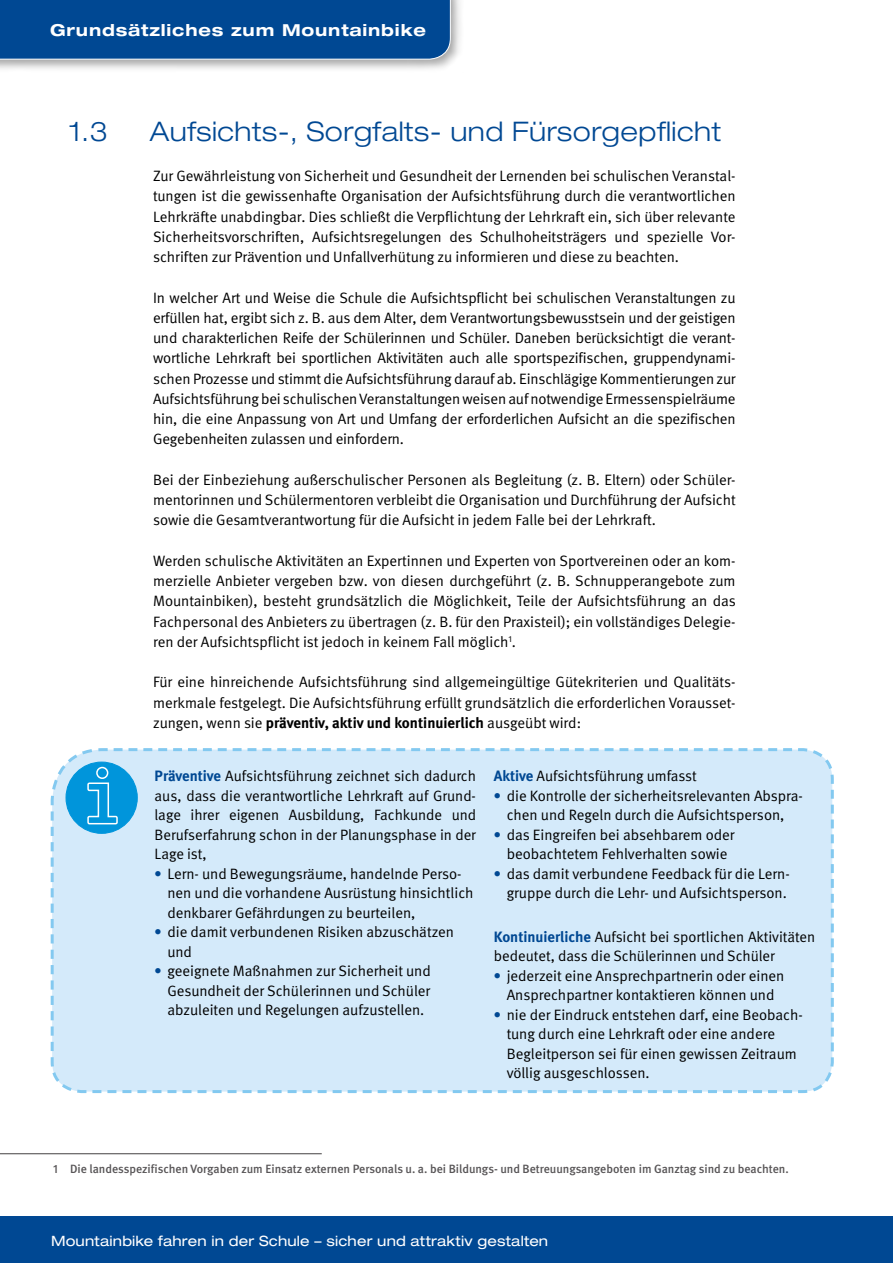
<style>
.page{position:relative;width:893px;height:1263px;background:#fff}
.page>*{position:absolute;margin:0;border:0;box-sizing:border-box;transform-origin:0 0}
.t1{font:300 expanded 27px "Helvetica Neue";letter-spacing:.02em;color:#004893}
.Seitenüberschrift_b{font:700 expanded 16.5px "Helvetica Neue";letter-spacing:.05em;color:#fff}
.Fließtext_normal{font:15px/20.2px "DGUV Meta";color:#000;text-align:justify}
.Text_im_beigen_Kaste{font:15px/19.5px "DGUV Meta";color:#000;text-align:justify}
.t2{font:expanded 14.25px "Helvetica Neue";letter-spacing:.015em;color:#fff}
.t3{font:500 12px "DGUV Meta";color:#585557}
.s1{font-weight:700}
.s2{font-weight:700;color:#004893}
</style>
<div class="page">
<div style="left:0;top:1216px;width:893px;height:47px;background:#004893"></div>
<svg style="left:50px;top:748px;width:784px;height:346px;background:#d2e9f9"></svg>
<div style="left:50px;top:748px;width:745px;height:303px;background:#d4eafa"></div>
<div style="left:0;top:0;width:464px;height:73px;background:#000;opacity:.35"></div>
<div style="left:0;top:0;width:451px;height:60px;background:#004893"></div>
<hr style="left:0;top:1153px;width:322px;height:1px;background:#585557">
<p class="Seitenüberschrift_b" style="left:50px;top:20px;width:377px">Grundsätzliches zum Mountainbike</p>
<p class="t1" style="left:69px;top:115px;width:40px">1.3</p>
<p class="t1" style="left:150px;top:115px;width:573px">Aufsichts-, Sorgfalts- und Fürsorgepflicht</p>
<p class="Fließtext_normal" style="left:153px;top:166px;width:584px">Zur Gewährleistung von Sicherheit und Gesundheit der Lernenden bei schulischen Veranstal&shy;tungen ist die gewissenhafte Organisation der Aufsichtsführung durch die verantwortlichen Lehrkräfte unabdingbar. Dies schließt die Verpflichtung der Lehrkraft ein, sich über relevante Sicherheitsvorschriften, Aufsichtsregelungen des Schulhoheitsträgers und spezielle Vor&shy;schriften zur Prävention und Unfallverhütung zu informieren und diese zu beachten.</p>
<p class="Fließtext_normal" style="left:153px;top:288px;width:584px">In welcher Art und Weise die Schule die Aufsichtspflicht bei schulischen Veranstaltungen zu erfüllen hat, ergibt sich z. B. aus dem Alter, dem Verantwortungsbewusstsein und der geistigen und charakterlichen Reife der Schülerinnen und Schüler. Daneben berücksichtigt die verant&shy;wortliche Lehrkraft bei sportlichen Aktivitäten auch alle sportspezifischen, gruppendynami&shy;schen Prozesse und stimmt die Aufsichtsführung darauf ab. Einschlägige Kommentierungen zur Aufsichtsführung bei schulischen Veranstaltungen weisen auf notwendige Ermessenspielräume hin, die eine Anpassung von Art und Umfang der erforderlichen Aufsicht an die spezifischen Gegebenheiten zulassen und einfordern.</p>
<p class="Fließtext_normal" style="left:153px;top:470px;width:584px">Bei der Einbeziehung außerschulischer Personen als Begleitung (z. B. Eltern) oder Schüler&shy;mentorinnen und Schülermentoren verbleibt die Organisation und Durchführung der Aufsicht sowie die Gesamtverantwortung für die Aufsicht in jedem Falle bei der Lehrkraft.</p>
<p class="Fließtext_normal" style="left:153px;top:551px;width:584px">Werden schulische Aktivitäten an Expertinnen und Experten von Sportvereinen oder an kom&shy;merzielle Anbieter vergeben bzw. von diesen durchgeführt (z. B. Schnupperangebote zum Mountainbiken), besteht grundsätzlich die Möglichkeit, Teile der Aufsichtsführung an das Fachpersonal des Anbieters zu übertragen (z. B. für den Praxisteil); ein vollständiges Delegie&shy;ren der Aufsichtspflicht ist jedoch in keinem Fall möglich<sup>1</sup>.</p>
<p class="Fließtext_normal" style="left:153px;top:672px;width:584px">Für eine hinreichende Aufsichtsführung sind allgemeingültige Gütekriterien und Qualitäts&shy;merkmale festgelegt. Die Aufsichtsführung erfüllt grundsätzlich die erforderlichen Vorausset&shy;zungen, wenn sie <span class="s1">präventiv, aktiv und kontinuierlich</span> ausgeübt wird:</p>
<p class="Text_im_beigen_Kaste" style="left:155px;top:767px;width:323px"><span class="s2">Präventive</span> Aufsichtsführung zeichnet sich dadurch aus, dass die verantwortliche Lehrkraft auf Grund&shy;lage ihrer eigenen Ausbildung, Fachkunde und Berufserfahrung schon in der Planungsphase in der Lage ist,</p>
<p class="Fließtext_normal" style="left:167px;top:864px;width:308px;line-height:19.5px;text-align:left;text-indent:-13px"><span class="s2">•</span> Lern- und Bewegungsräume, handelnde Perso&shy;nen und die vorhandene Ausrüstung hinsichtlich denkbarer Gefährdungen zu beurteilen,</p>
<p class="Fließtext_normal" style="left:167px;top:923px;width:288px;line-height:19.5px;text-indent:-13px"><span class="s2">•</span> die damit verbundenen Risiken abzuschätzen und</p>
<p class="Fließtext_normal" style="left:167px;top:962px;width:265px;line-height:19.5px;text-indent:-13px"><span class="s2">•</span> geeignete Maßnahmen zur Sicherheit und Gesundheit der Schülerinnen und Schüler abzuleiten und Regelungen aufzustellen.</p>
<p class="Text_im_beigen_Kaste" style="left:494px;top:767px;width:204px"><span class="s2">Aktive</span> Aufsichtsführung umfasst</p>
<p class="Fließtext_normal" style="left:494px;top:786px;width:310px;line-height:19.5px;text-align:center"><span class="s2">•</span> die Kontrolle der sicherheitsrelevanten Abspra&shy;chen und Regeln durch die Aufsichtsperson,</p>
<p class="Fließtext_normal" style="left:494px;top:825px;width:242px;line-height:19.5px;text-align:center"><span class="s2">•</span> das Eingreifen bei absehbarem oder beobachtetem Fehlverhalten sowie</p>
<p class="Fließtext_normal" style="left:494px;top:864px;width:297px;line-height:19.5px;text-align:right"><span class="s2">•</span> das damit verbundene Feedback für die Lern&shy;gruppe durch die Lehr- und Aufsichtsperson.</p>
<p class="Text_im_beigen_Kaste" style="left:494px;top:927px;width:323px"><span class="s2">Kontinuierliche</span> Aufsicht bei sportlichen Aktivitäten bedeutet, dass die Schülerinnen und Schüler</p>
<p class="Fließtext_normal" style="left:494px;top:966px;width:292px;line-height:19.5px;text-align:center"><span class="s2">•</span> jederzeit eine Ansprechpartnerin oder einen<br>Ansprechpartner kontaktieren können und</p>
<p class="Fließtext_normal" style="left:507px;top:1005px;width:298px;line-height:19.5px;text-align:left;text-indent:-13px"><span class="s2">•</span> nie der Eindruck entstehen darf, eine Beobach&shy;tung durch eine Lehrkraft oder eine andere Begleitperson sei für einen gewissen Zeitraum völlig ausgeschlossen.</p>
<p class="t3" style="left:53px;top:1162px;width:737px">1 Die landesspezifischen Vorgaben zum Einsatz externen Personals u. a. bei Bildungs- und Betreuungsangeboten im Ganztag sind zu beachten.</p>
<p class="t2" style="left:51px;top:1232px;width:499px">Mountainbike fahren in der Schule – sicher und attraktiv gestalten</p>
</div>
